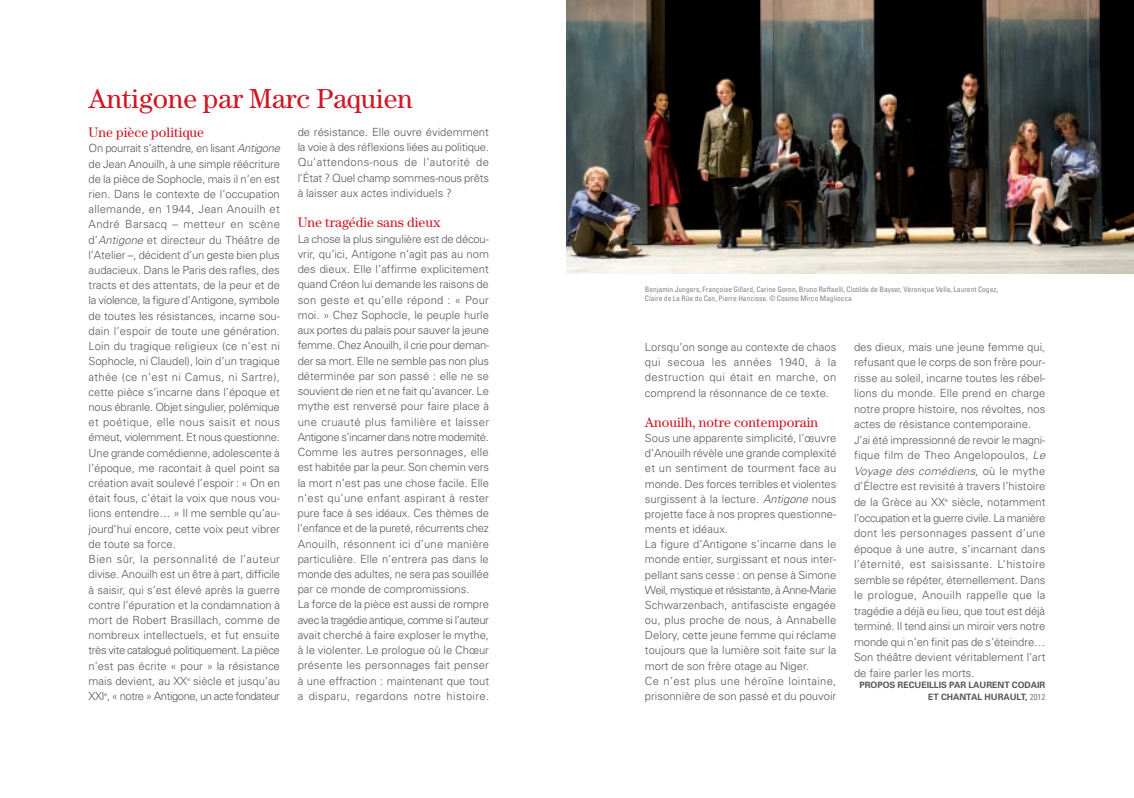
<style>
.page{position:relative;width:1134px;height:798px;background:#fff}
.page>*{position:absolute;margin:0;border:0;box-sizing:border-box;transform-origin:0 0}
.t1{font:27.5px "Century Std";color:#cd1825}
.t2{font:13.75px "Century Std";color:#cd1825}
.t3{font:300 11.25px/15.2px "Univers";color:#57585a}
.t4{font:700 8.75px/11.8px "Univers";color:#57585a;text-align:right}
.t5{font:condensed 7.5px/9.6px "Univers";color:#808285}
.s1{font-style:italic}
.s2{font-weight:400;font-stretch:condensed;color:#808285}
</style>
<div class="page">
<img style="left:567px;top:0;width:567px;height:273px">
<h1 class="t1" style="left:89px;top:89px;width:326px">Antigone par Marc Paquien</h1>
<p class="t2" style="left:89px;top:128px;width:117px">Une pièce politique</p>
<p class="t3" style="left:89px;top:142px;width:193px">On pourrait s’attendre, en lisant <span class="s1">Antigone </span>de Jean Anouilh, à une simple réécriture de la pièce de Sophocle, mais il n’en est rien. Dans le contexte de l’occupation allemande, en 1944, Jean Anouilh et André Barsacq – metteur en scène d’<span class="s1">Antigone</span> et directeur du Théâtre de l’Atelier –, décident d’un geste bien plus audacieux. Dans le Paris des rafles, des tracts et des attentats, de la peur et de la violence, la figure d’Antigone, symbole de toutes les résistances, incarne sou&shy;dain l’espoir de toute une génération.<br>Loin du tragique religieux (ce n’est ni Sophocle, ni Claudel), loin d’un tragique athée (ce n’est ni Camus, ni Sartre), cette pièce s’incarne dans l’époque et nous ébranle. Objet singulier, polémique et poétique, elle nous saisit et nous émeut, violemment. Et nous questionne.<br>Une grande comédienne, adolescente à l’époque, me racontait à quel point sa création avait soulevé l’espoir : « On en était fous, c’était la voix que nous vou&shy;lions entendre… » Il me semble qu’au&shy;jourd’hui encore, cette voix peut vibrer de toute sa force.<br>Bien sûr, la personnalité de l’auteur divise. Anouilh est un être à part, difficile à saisir, qui s’est élevé après la guerre contre l’épuration et la condamnation à mort de Robert Brasillach, comme de nombreux intellectuels, et fut ensuite très vite catalogué politiquement. La pièce n’est pas écrite « pour » la résistance mais devient, au XX<sup>e</sup> siècle et jusqu’au XXI<sup>e</sup>, « notre » Antigone, un acte fondateur</p>
<p class="t3" style="left:298px;top:125px;width:193px;text-align:justify">de résistance. Elle ouvre évidemment la voie à des réflexions liées au politique.<br>Qu’attendons-nous de l’autorité de l’État ? Quel champ sommes-nous prêts à laisser aux actes individuels ?</p>
<p class="t2" style="left:298px;top:218px;width:144px">Une tragédie sans dieux</p>
<p class="t3" style="left:298px;top:232px;width:193px">La chose la plus singulière est de décou&shy;vrir, qu’ici, Antigone n’agit pas au nom des dieux. Elle l’affirme explicitement quand Créon lui demande les raisons de son geste et qu’elle répond : « Pour moi. » Chez Sophocle, le peuple hurle aux portes du palais pour sauver la jeune femme. Chez Anouilh, il crie pour deman&shy;der sa mort. Elle ne semble pas non plus déterminée par son passé : elle ne se souvient de rien et ne fait qu’avancer. Le mythe est renversé pour faire place à une cruauté plus familière et laisser Antigone s’incarner dans notre modernité.<br>Comme les autres personnages, elle est habitée par la peur. Son chemin vers la mort n’est pas une chose facile. Elle n’est qu’une enfant aspirant à rester pure face à ses idéaux. Ces thèmes de l’enfance et de la pureté, récurrents chez Anouilh, résonnent ici d’une manière particulière. Elle n’entrera pas dans le monde des adultes, ne sera pas souillée par ce monde de compromissions.<br>La force de la pièce est aussi de rompre avec la tragédie antique, comme si l’auteur avait cherché à faire exploser le mythe, à le violenter. Le prologue où le Chœur présente les personnages fait penser à une effraction : maintenant que tout a disparu, regardons notre histoire.</p>
<p class="t5" style="left:645px;top:284px;width:355px">Benjamin Jungers, Françoise Gillard, Carine Goron, Bruno Raffaelli, Clotilde de Bayser, Véronique Vella, Laurent Cogez,<br>Claire de La Rüe du Can, Pierre Hancisse. © Cosimo Mirco Magliocca</p>
<p class="t3" style="left:645px;top:340px;width:193px;text-align:justify">Lorsqu’on songe au contexte de chaos qui secoua les années 1940, à la destruction qui était en marche, on comprend la résonnance de ce texte.</p>
<p class="t2" style="left:645px;top:417px;width:175px">Anouilh, notre contemporain</p>
<p class="t3" style="left:645px;top:431px;width:193px">Sous une apparente simplicité, l’œuvre d’Anouilh révèle une grande complexité et un sentiment de tourment face au monde. Des forces terribles et violentes surgissent à la lecture. <span class="s1">Antigone</span> nous projette face à nos propres questionne&shy;ments et idéaux.<br>La figure d’Antigone s’incarne dans le monde entier, surgissant et nous inter&shy;pellant sans cesse : on pense à Simone Weil, mystique et résistante, à Anne-Marie Schwarzenbach, antifasciste engagée ou, plus proche de nous, à Annabelle Delory, cette jeune femme qui réclame toujours que la lumière soit faite sur la mort de son frère otage au Niger.<br>Ce n’est plus une héroïne lointaine, prisonnière de son passé et du pouvoir</p>
<p class="t3" style="left:854px;top:340px;width:193px">des dieux, mais une jeune femme qui, refusant que le corps de son frère pour&shy;risse au soleil, incarne toutes les rébel&shy;lions du monde. Elle prend en charge notre propre histoire, nos révoltes, nos actes de résistance contemporaine.<br>J’ai été impressionné de revoir le magni&shy;fique film de Theo Angelopoulos, <span class="s1">Le Voyage des comédiens</span>, où le mythe d’Électre est revisité à travers l’histoire de la Grèce au XX<sup>e</sup> siècle, notamment l’occupation et la guerre civile. La manière dont les personnages passent d’une époque à une autre, s’incarnant dans l’éternité, est saisissante. L’histoire semble se répéter, éternellement. Dans le prologue, Anouilh rappelle que la tragédie a déjà eu lieu, que tout est déjà terminé. Il tend ainsi un miroir vers notre monde qui n’en finit pas de s’éteindre… Son théâtre devient véritablement l’art de faire parler les morts.</p>
<p class="t4" style="left:859px;top:679px;width:188px">PROPOS RECUEILLIS PAR LAURENT CODAIR<br>ET CHANTAL HURAULT, <span class="s2">2012</span></p>
</div>
